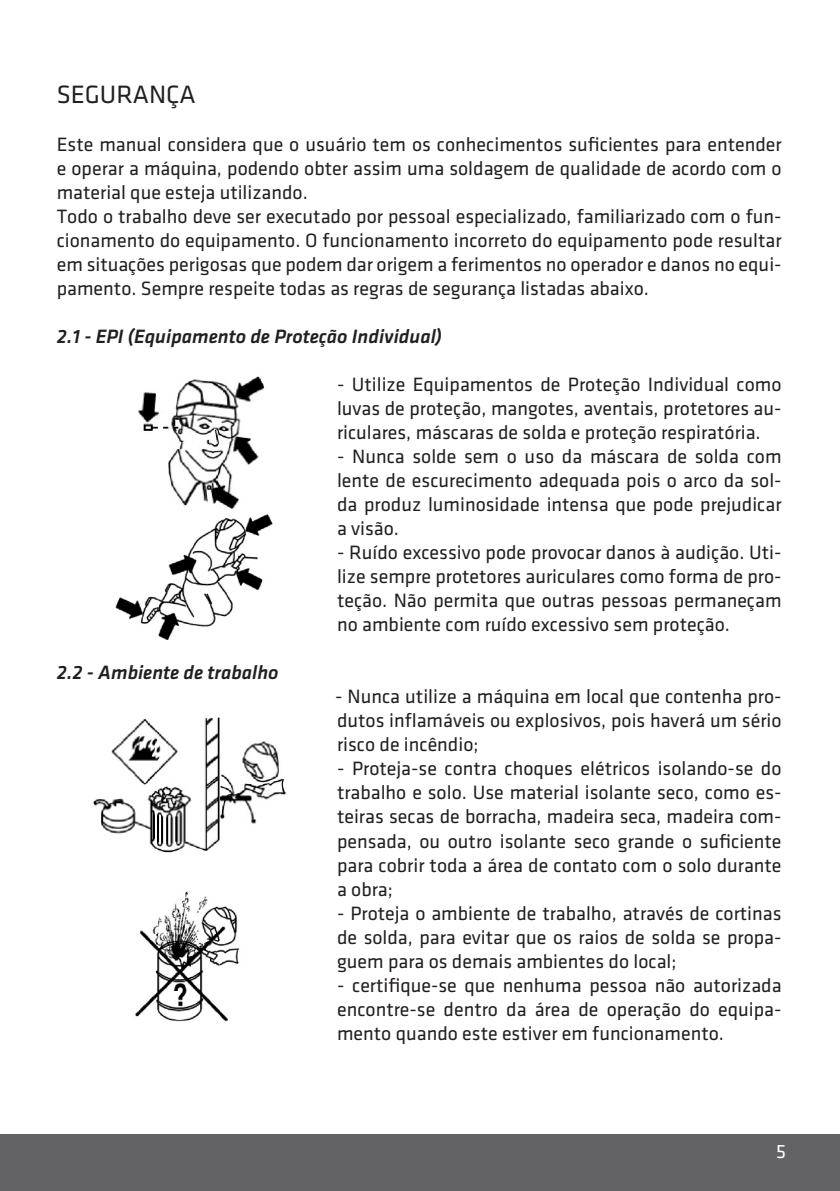
<style>
.page{position:relative;width:840px;height:1191px;background:#fff}
.page>*{position:absolute;margin:0;border:0;box-sizing:border-box;transform-origin:0 0}
.Titulo{font:26px "Klavika";color:#231f20}
.Titulo-2{font:20px/24px "Klavika";color:#231f20;text-align:justify}
.Titulo-3{font:italic 500 20px "Klavika";color:#231f20}
.t1{font:20px "Klavika";color:#fff}
</style>
<div class="page">
<div style="left:0;top:1134px;width:839px;height:57px;background:#636366"></div>
<img style="left:93px;top:717px;width:193px;height:136px">
<img style="left:115px;top:514px;width:158px;height:126px">
<img style="left:135px;top:891px;width:105px;height:131px">
<img style="left:137px;top:376px;width:128px;height:133px">
<p class="Titulo" style="left:57px;top:81px;width:140px">SEGURANÇA</p>
<p class="Titulo-2" style="left:57px;top:133px;width:726px">Este manual considera que o usuário tem os conhecimentos suficientes para entender e operar a máquina, podendo obter assim uma soldagem de qualidade de acordo com o material que esteja utilizando.</p>
<p class="Titulo-2" style="left:57px;top:205px;width:726px">Todo o trabalho deve ser executado por pessoal especializado, familiarizado com o fun&shy;cionamento do equipamento. O funcionamento incorreto do equipamento pode resultar em situações perigosas que podem dar origem a ferimentos no operador e danos no equi&shy;pamento. Sempre respeite todas as regras de segurança listadas abaixo.</p>
<p class="Titulo-3" style="left:57px;top:326px;width:386px">2.1 - EPI (Equipamento de Proteção Individual)</p>
<p class="Titulo-2" style="left:337px;top:373px;width:446px">- Utilize Equipamentos de Proteção Individual como luvas de proteção, mangotes, aventais, protetores au&shy;riculares, máscaras de solda e proteção respiratória.</p>
<p class="Titulo-2" style="left:337px;top:445px;width:446px">- Nunca solde sem o uso da máscara de solda com lente de escurecimento adequada pois o arco da sol&shy;da produz luminosidade intensa que pode prejudicar a visão.</p>
<p class="Titulo-2" style="left:337px;top:541px;width:446px">- Ruído excessivo pode provocar danos à audição. Uti&shy;lize sempre protetores auriculares como forma de pro&shy;teção. Não permita que outras pessoas permaneçam no ambiente com ruído excessivo sem proteção.</p>
<p class="Titulo-3" style="left:57px;top:662px;width:223px">2.2 - Ambiente de trabalho</p>
<p class="Titulo-2" style="left:335px;top:685px;width:448px">- Nunca utilize a máquina em local que contenha pro&shy;dutos inflamáveis ou explosivos, pois haverá um sério risco de incêndio;</p>
<p class="Titulo-2" style="left:337px;top:757px;width:446px">- Proteja-se contra choques elétricos isolando-se do trabalho e solo. Use material isolante seco, como es&shy;teiras secas de borracha, madeira seca, madeira com&shy;pensada, ou outro isolante seco grande o suficiente para cobrir toda a área de contato com o solo durante a obra;</p>
<p class="Titulo-2" style="left:337px;top:901px;width:446px">- Proteja o ambiente de trabalho, através de cortinas de solda, para evitar que os raios de solda se propa&shy;guem para os demais ambientes do local;</p>
<p class="Titulo-2" style="left:337px;top:973px;width:446px">- certifique-se que nenhuma pessoa não autorizada encontre-se dentro da área de operação do equipa&shy;mento quando este estiver em funcionamento.</p>
<p class="t1" style="left:775px;top:1141px;width:11px">5</p>
</div>
